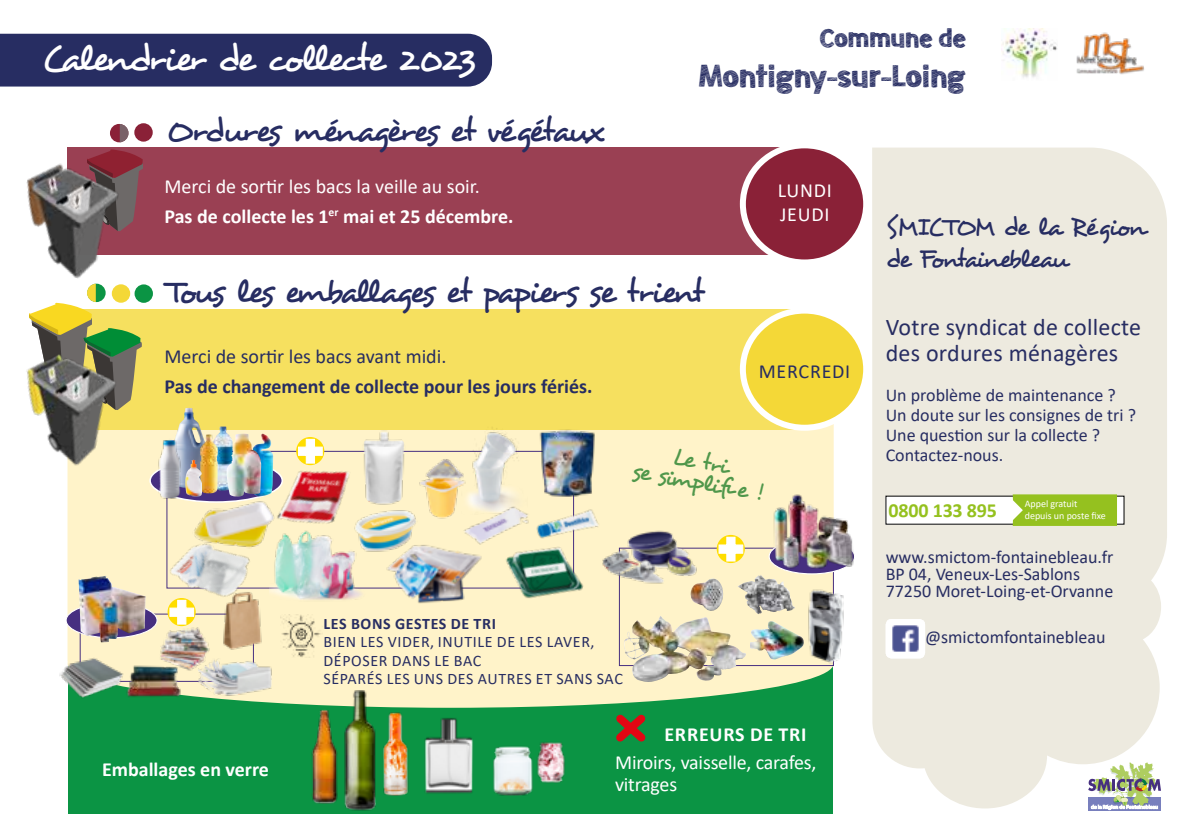
<style>
.page{position:relative;width:1191px;height:840px;background:#fff}
.page>*{position:absolute;margin:0;border:0;box-sizing:border-box;transform-origin:0 0}
.t1{font:48px "meatloafsketched";color:#272d62}
.t2{font:40px "meatloafsketched";color:#272d62}
.t3{font:38px "Desyrel";letter-spacing:-.09em;color:#fff}
.t4{font:34px "Desyrel";letter-spacing:-.085em;color:#272d62}
.t5{font:26px/32px "Desyrel";letter-spacing:-.065em;color:#272d62}
.t6{font:24px/26px "Calibri";letter-spacing:.01em;color:#272d62}
.t7{font:24px/20.4px "Desyrel";color:#50974b;text-align:center}
.t8{font:20px/22px "Calibri";letter-spacing:-.005em;color:#fff}
.t9{font:700 20px "Calibri";color:#272d62}
.t10{font:20px "Calibri";color:#272d62}
.t11{font:700 20px "Calibri";color:#fff}
.t12{font:700 20px "Calibri";letter-spacing:.04em;color:#fff}
.t13{font:700 20px "Calibri";letter-spacing:-.01em;color:#95c11f}
.t14{font:20px/24px "Calibri";letter-spacing:.04em;color:#fff}
.t15{font:20px "Calibri";letter-spacing:.04em;color:#272d62}
.t16{font:18px/20px "Calibri";color:#272d62}
.t17{font:16px/18.2px "Calibri";letter-spacing:.04em;color:#272d62}
.t18{font:700 16px "Calibri";letter-spacing:.04em;color:#272d62}
.t19{font:10px/12px "Calibri";color:#fff}
.s1{font-weight:700}
</style>
<div class="page">
<img style="left:1076px;top:32px;width:68px;height:43px">
<div style="left:69px;top:511px;width:764px;height:302px;background:#0b9444"></div>
<svg style="left:67px;top:424px;width:766px;height:283px;background:#f0ecc1"></svg>
<svg style="left:1088px;top:810px;width:73px;height:1px"></svg>
<div style="left:1088px;top:796px;width:73px;height:14px;background:#848ac2"></div>
<svg style="left:1088px;top:808px;width:73px;height:1px"></svg>
<div style="left:67px;top:147px;width:737px;height:108px;background:#9a4053"></div>
<svg style="left:872px;top:147px;width:295px;height:661px;background:#eceadf"></svg>
<svg style="left:132px;top:154px;width:11px;height:68px"></svg>
<svg style="left:616px;top:714px;width:30px;height:28px"></svg>
<div style="left:886px;top:496px;width:238px;height:28px;background:#fff"></div>
<svg style="left:1012px;top:494px;width:105px;height:31px;background:#9ac329"></svg>
<img style="left:885px;top:618px;width:40px;height:40px">
<div style="left:0;top:34px;width:492px;height:52px;background:#272d62"></div>
<div style="left:41px;top:43px;width:435px;height:26px;background:#272d62"></div>
<div style="left:67px;top:309px;width:729px;height:120px;background:#f6e05f"></div>
<img style="left:26px;top:149px;width:106px;height:130px">
<img style="left:26px;top:368px;width:102px;height:105px">
<div style="left:135px;top:284px;width:18px;height:19px;background:#0b9444;border-radius:50%"></div>
<svg style="left:30px;top:283px;width:112px;height:127px"></svg>
<div style="left:134px;top:123px;width:19px;height:18px;background:#8a2137;border-radius:50%"></div>
<div style="left:110px;top:124px;width:18px;height:18px;background:#8a2137;border-radius:50%"></div>
<svg style="left:119px;top:124px;width:10px;height:18px"></svg>
<div style="left:743px;top:310px;width:123px;height:117px;background:#f4d837;border-radius:50%"></div>
<div style="left:740px;top:307px;width:129px;height:123px;border:6px solid #fff;border-radius:50%"></div>
<div style="left:743px;top:145px;width:123px;height:117px;background:#8a2137;border-radius:50%"></div>
<div style="left:740px;top:142px;width:129px;height:123px;border:6px solid #fff;border-radius:50%"></div>
<img style="left:372px;top:506px;width:53px;height:50px">
<img style="left:497px;top:550px;width:99px;height:65px">
<img style="left:416px;top:455px;width:46px;height:68px">
<img style="left:537px;top:429px;width:59px;height:69px">
<img style="left:264px;top:452px;width:108px;height:76px">
<img style="left:270px;top:528px;width:102px;height:75px">
<img style="left:189px;top:499px;width:88px;height:51px">
<img style="left:384px;top:533px;width:100px;height:78px">
<img style="left:162px;top:518px;width:108px;height:102px">
<img style="left:357px;top:429px;width:53px;height:79px">
<div style="left:150px;top:459px;width:132px;height:42px;background:#462f80;border-radius:50%"></div>
<div style="left:149px;top:458px;width:134px;height:44px;border:2px solid #fff;border-radius:50%"></div>
<img style="left:261px;top:433px;width:12px;height:63px">
<img style="left:173px;top:408px;width:32px;height:51px">
<img style="left:213px;top:426px;width:20px;height:64px">
<img style="left:200px;top:434px;width:18px;height:59px">
<img style="left:197px;top:459px;width:5px;height:37px">
<img style="left:156px;top:436px;width:41px;height:68px">
<img style="left:226px;top:433px;width:35px;height:63px">
<img style="left:530px;top:499px;width:74px;height:55px">
<img style="left:462px;top:427px;width:65px;height:75px">
<img style="left:461px;top:502px;width:75px;height:48px">
<svg style="left:296px;top:437px;width:28px;height:28px"></svg>
<svg style="left:297px;top:438px;width:26px;height:26px"></svg>
<img style="left:690px;top:578px;width:34px;height:34px">
<img style="left:738px;top:574px;width:57px;height:39px">
<div style="left:769px;top:538px;width:85px;height:35px;background:#462f80;border-radius:50%"></div>
<img style="left:763px;top:487px;width:91px;height:81px">
<img style="left:624px;top:615px;width:90px;height:66px">
<img style="left:601px;top:513px;width:97px;height:72px">
<img style="left:750px;top:620px;width:49px;height:39px">
<img style="left:799px;top:581px;width:45px;height:81px">
<svg style="left:716px;top:534px;width:29px;height:28px"></svg>
<svg style="left:718px;top:536px;width:26px;height:25px"></svg>
<img style="left:59px;top:656px;width:71px;height:43px">
<img style="left:219px;top:586px;width:47px;height:60px">
<img style="left:198px;top:646px;width:74px;height:50px">
<svg style="left:66px;top:602px;width:91px;height:35px"></svg>
<img style="left:79px;top:575px;width:67px;height:67px">
<img style="left:158px;top:626px;width:55px;height:46px">
<svg style="left:167px;top:597px;width:29px;height:28px"></svg>
<svg style="left:169px;top:599px;width:26px;height:25px"></svg>
<img style="left:115px;top:657px;width:76px;height:50px">
<img style="left:537px;top:742px;width:28px;height:41px">
<img style="left:340px;top:685px;width:35px;height:126px">
<img style="left:311px;top:709px;width:27px;height:95px">
<img style="left:493px;top:746px;width:40px;height:49px">
<img style="left:376px;top:700px;width:36px;height:96px">
<img style="left:421px;top:707px;width:59px;height:87px">
<img style="left:280px;top:614px;width:42px;height:42px">
<img style="left:1001px;top:28px;width:56px;height:50px">
<h3 class="t3" style="left:41px;top:35px;width:436px">Calendrier de collecte 2023</h3>
<h3 class="t4" style="left:166px;top:110px;width:439px">Ordures ménagères et végétaux</h3>
<p class="t8" style="left:164px;top:171px;width:350px;line-height:29.6px">Merci de sortir les bacs la veille au soir.<br><span class="s1">Pas de collecte les 1</span><sup>er</sup> <span class="s1">mai et 25 décembre.</span></p>
<h2 class="t2" style="left:819px;top:18px;width:148px">Commune de</h2>
<h1 class="t1" style="left:699px;top:52px;width:269px">Montigny-sur-Loing</h1>
<p class="t14" style="left:777px;top:178px;width:56px">LUNDI<br>JEUDI</p>
<h3 class="t5" style="left:885px;top:210px;width:261px">SMICTOM de la Région de Fontainebleau</h3>
<h3 class="t4" style="left:166px;top:270px;width:539px">Tous les emballages et papiers se trient</h3>
<p class="t10" style="left:164px;top:342px;width:283px">Merci de sortir les bacs avant midi.</p>
<p class="t9" style="left:164px;top:371px;width:429px">Pas de changement de collecte pour les jours fériés.</p>
<p class="t15" style="left:758px;top:357px;width:93px">MERCREDI</p>
<p class="t11" style="left:102px;top:755px;width:168px">Emballages en verre</p>
<h3 class="t7" style="left:638px;top:440px;width:133px;rotate:10deg">Le tri<br>se simplifi e !</h3>
<p class="t18" style="left:323px;top:612px;width:174px">LES BONS GESTES DE TRI</p>
<p class="t17" style="left:323px;top:632px;width:301px">BIEN LES VIDER, INUTILE DE LES LAVER,<br>DÉPOSER DANS LE BAC<br>SÉPARÉS LES UNS DES AUTRES ET SANS SAC</p>
<p class="t12" style="left:664px;top:719px;width:144px">ERREURS DE TRI</p>
<p class="t8" style="left:615px;top:750px;width:203px">Miroirs, vaisselle, carafes, vitrages</p>
<h3 class="t6" style="left:885px;top:313px;width:257px">Votre syndicat de collecte des ordures ménagères</h3>
<p class="t16" style="left:885px;top:384px;width:252px">Un problème de maintenance ?<br>Un doute sur les consignes de tri ?<br>Une question sur la collecte ?<br>Contactez-nous.</p>
<p class="t13" style="left:888px;top:496px;width:110px">0800 133 895</p>
<p class="t19" style="left:1024px;top:497px;width:83px">Appel gratuit depuis un poste fixe</p>
<p class="t16" style="left:885px;top:547px;width:229px;line-height:17px">www.smictom-fontainebleau.fr<br>BP 04, Veneux-Les-Sablons<br>77250 Moret-Loing-et-Orvanne</p>
<p class="t16" style="left:925px;top:626px;width:182px">@smictomfontainebleau</p>
</div>
